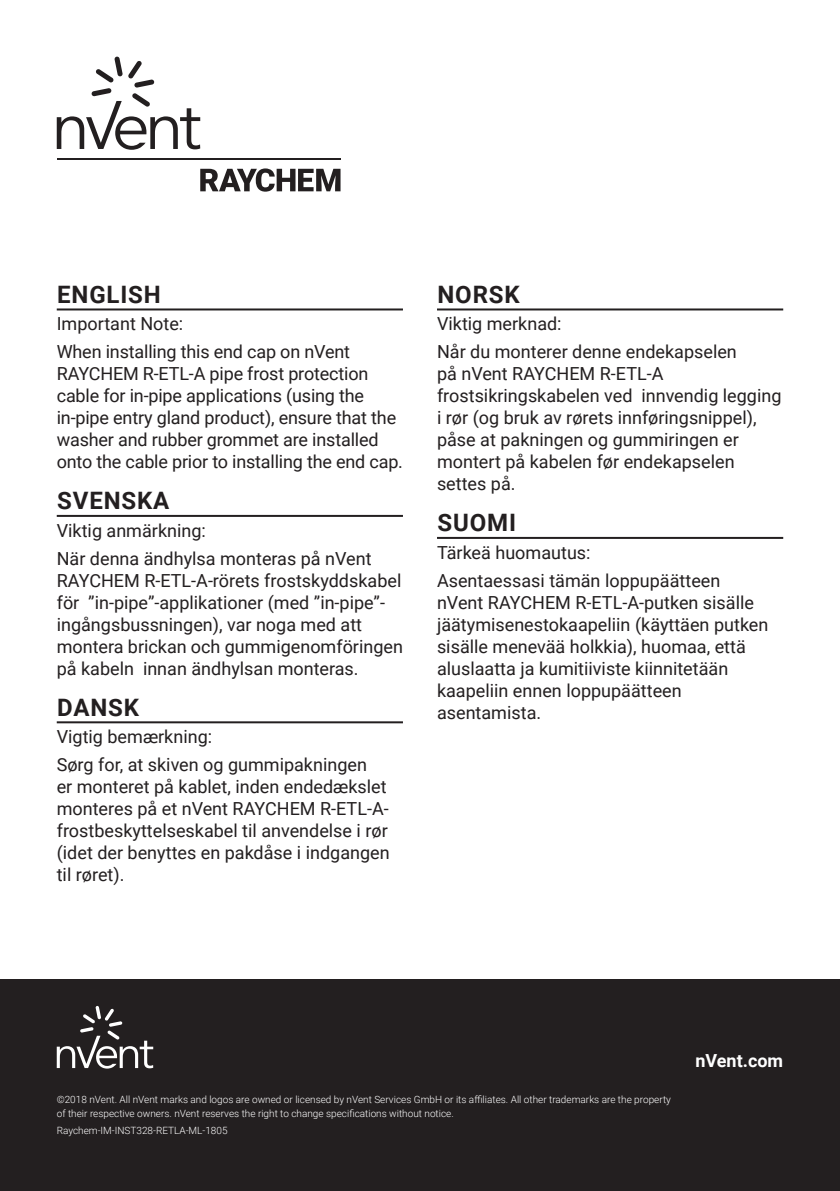
<style>
.page{position:relative;width:840px;height:1191px;background:#fff}
.page>*{position:absolute;margin:0;border:0;box-sizing:border-box;transform-origin:0 0}
.t1{font:700 24px "Roboto";letter-spacing:.035em;color:#231f20}
.t2{font:18px/22px "Roboto";color:#231f20}
.t3{font:700 18px "Roboto";color:#fff}
.t4{font:300 10px/14px "Roboto";color:#fff}
</style>
<div class="page">
<hr style="left:57px;top:308px;width:346px;height:2px;background:#231f20">
<hr style="left:57px;top:515px;width:346px;height:2px;background:#231f20">
<hr style="left:57px;top:721px;width:346px;height:2px;background:#231f20">
<hr style="left:437px;top:308px;width:345px;height:2px;background:#231f20">
<hr style="left:437px;top:537px;width:345px;height:2px;background:#231f20">
<svg style="left:200px;top:168px;width:140px;height:24px"></svg>
<hr style="left:57px;top:158px;width:283px;height:2px;background:#231f20">
<svg style="left:57px;top:57px;width:143px;height:93px"></svg>
<div style="left:0;top:979px;width:839px;height:212px;background:#231f20"></div>
<svg style="left:57px;top:1006px;width:96px;height:62px"></svg>
<h1 class="t1" style="left:57px;top:277px;width:105px">ENGLISH</h1>
<p class="t2" style="left:57px;top:310px;width:295px;line-height:27.6px">Important Note:<br>When installing this end cap on nVent</p>
<p class="t2" style="left:57px;top:362px;width:347px">RAYCHEM R-ETL-A pipe frost protection cable for in-pipe applications (using the in-pipe entry gland product), ensure that the washer and rubber grommet are installed onto the cable prior to installing the end cap.</p>
<h1 class="t1" style="left:57px;top:484px;width:114px">SVENSKA</h1>
<p class="t2" style="left:57px;top:516px;width:316px;line-height:27.6px">Viktig anmärkning:<br>När denna ändhylsa monteras på nVent</p>
<p class="t2" style="left:57px;top:568px;width:347px">RAYCHEM R-ETL-A-rörets frostskyddskabel för ”in-pipe”-applikationer (med ”in-pipe”- ingångsbussningen), var noga med att montera brickan och gummigenomföringen på kabeln innan ändhylsan monteras.</p>
<h1 class="t1" style="left:57px;top:690px;width:83px">DANSK</h1>
<p class="t2" style="left:57px;top:722px;width:311px;line-height:27.6px">Vigtig bemærkning:<br>Sørg for, at skiven og gummipakningen</p>
<p class="t2" style="left:57px;top:775px;width:334px">er monteret på kablet, inden endedækslet monteres på et nVent RAYCHEM R-ETL-A&shy;frostbeskyttelseskabel til anvendelse i rør (idet der benyttes en pakdåse i indgangen til røret).</p>
<h1 class="t1" style="left:437px;top:277px;width:84px">NORSK</h1>
<p class="t2" style="left:437px;top:310px;width:301px;line-height:27.6px">Viktig merknad:<br>Når du monterer denne endekapselen</p>
<p class="t2" style="left:437px;top:362px;width:346px">på nVent RAYCHEM R-ETL-A frostsikringskabelen ved innvendig legging i rør (og bruk av rørets innføringsnippel), påse at pakningen og gummiringen er montert på kabelen før endekapselen settes på.</p>
<h1 class="t1" style="left:437px;top:506px;width:80px">SUOMI</h1>
<p class="t2" style="left:437px;top:538px;width:285px;line-height:27.6px">Tärkeä huomautus:<br>Asentaessasi tämän loppupäätteen</p>
<p class="t2" style="left:437px;top:590px;width:333px">nVent RAYCHEM R-ETL-A-putken sisälle jäätymisenestokaapeliin (käyttäen putken sisälle menevää holkkia), huomaa, että aluslaatta ja kumitiiviste kiinnitetään kaapeliin ennen loppupäätteen asentamista.</p>
<p class="t3" style="left:695px;top:1048px;width:89px">nVent.com</p>
<p class="t4" style="left:57px;top:1091px;width:615px">©2018 nVent. All nVent marks and logos are owned or licensed by nVent Services GmbH or its affiliates. All other trademarks are the property of their respective owners. nVent reserves the right to change specifications without notice.</p>
<p class="t4" style="left:57px;top:1123px;width:172px">Raychem-IM-INST328-RETLA-ML-1805</p>
</div>
